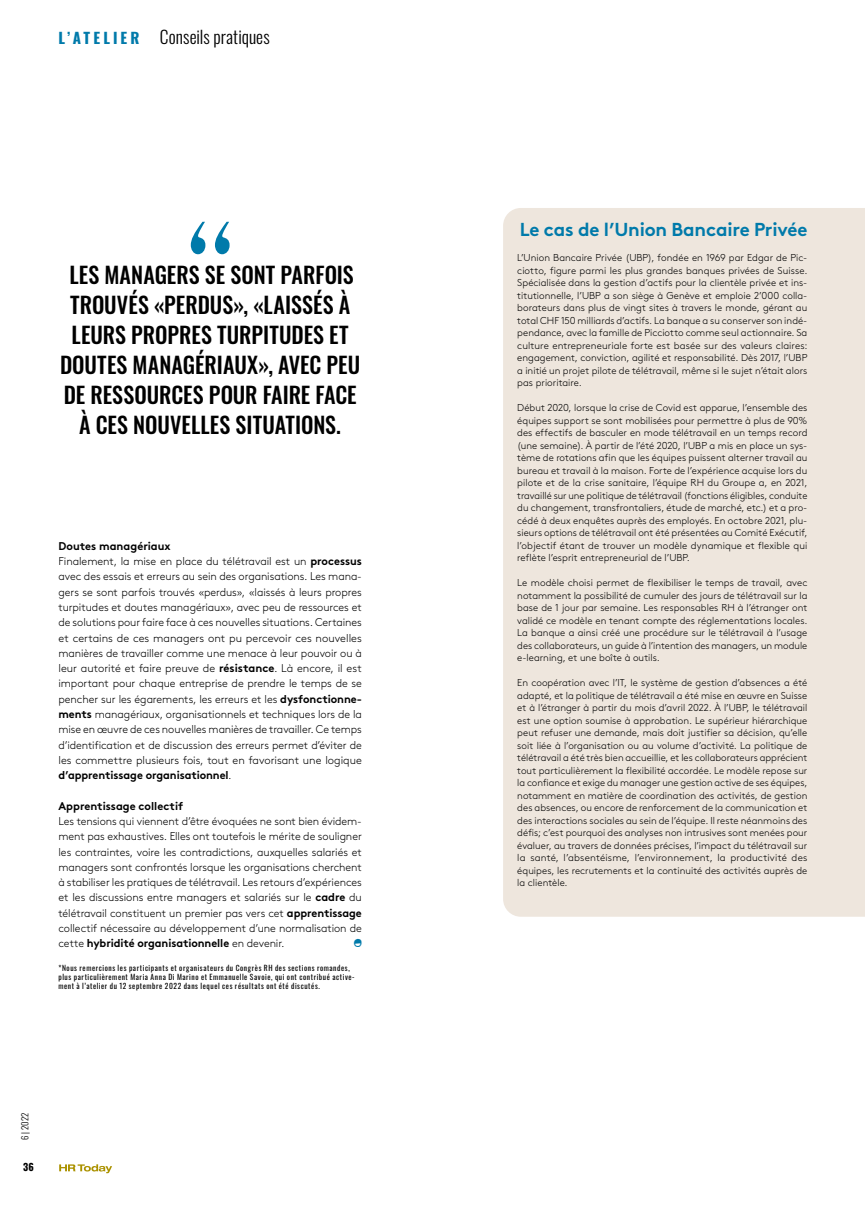
<style>
.page{position:relative;width:865px;height:1205px;background:#fff}
.page>*{position:absolute;margin:0;border:0;box-sizing:border-box;transform-origin:0 0}
.t1{font:500 22.5px/30px "Oswald";letter-spacing:.005em;color:#000;text-align:center}
.t2{font:700 18.75px "Brown Std";letter-spacing:-.01em;color:#007aaa}
.t3{font:300 17.5px "Oswald";letter-spacing:.005em;color:#000}
.t4{font:300 11.25px/15.2px "Brown Std";letter-spacing:-.005em;color:#000}
.t5{font:700 11.25px "Brown Std";color:#000}
.t6{font:11.25px "zodiackillercode";color:#007aaa}
.t7{font:300 10px/12.5px "Brown Std";letter-spacing:.005em;color:#000;text-align:justify}
.t8{font:700 10px "Oswald";color:#000}
.t9{font:300 8.75px "Oswald";color:#000}
.t10{font:7.5px/9px "Oswald";letter-spacing:.075em;color:#000}
.s1{font-weight:700;font-size:15px;color:#007aaa}
.s2{font-weight:700}
</style>
<div class="page">
<svg style="left:59px;top:1164px;width:53px;height:9px"></svg>
<div style="left:503px;top:208px;width:362px;height:709px;background:#eee6dd"></div>
<svg style="left:191px;top:222px;width:38px;height:32px"></svg>
<h3 class="t3" style="left:58px;top:21px;width:213px"><span class="s1">L’ A T E L I E R</span> Conseils pratiques</h3>
<h1 class="t1" style="left:60px;top:258px;width:302px">LES MANAGERS SE SONT PARFOIS<br>TROUVÉS «PERDUS», «LAISSÉS À<br>LEURS PROPRES TURPITUDES ET<br>DOUTES MANAGÉRIAUX», AVEC PEU<br>DE RESSOURCES POUR FAIRE FACE<br>À CES NOUVELLES SITUATIONS.</h1>
<p class="t4" style="left:58px;top:538px;width:305px"><span class="s2">Doutes managériaux<br></span>Finalement, la mise en place du télétravail est un <span class="s2">processus </span>avec des essais et erreurs au sein des organisations. Les mana&shy;gers se sont parfois trouvés «perdus», «laissés à leurs propres turpitudes et doutes managériaux», avec peu de ressources et de solutions pour faire face à ces nouvelles situations. Certaines et certains de ces managers ont pu percevoir ces nouvelles manières de travailler comme une menace à leur pouvoir ou à leur autorité et faire preuve de <span class="s2">résistance</span>. Là encore, il est important pour chaque entreprise de prendre le temps de se pencher sur les égarements, les erreurs et les <span class="s2">dysfonctionne&shy;ments</span> managériaux, organisationnels et techniques lors de la mise en œuvre de ces nouvelles manières de travailler. Ce temps d’identification et de discussion des erreurs permet d’éviter de les commettre plusieurs fois, tout en favorisant une logique <span class="s2">d’apprentissage organisationnel</span>.</p>
<p class="t5" style="left:58px;top:799px;width:126px">Apprentissage collectif</p>
<p class="t4" style="left:58px;top:813px;width:305px;text-align:justify">Les tensions qui viennent d’être évoquées ne sont bien évidem&shy;ment pas exhaustives. Elles ont toutefois le mérite de souligner les contraintes, voire les contradictions, auxquelles salariés et managers sont confrontés lorsque les organisations cherchent à stabiliser les pratiques de télétravail. Les retours d’expériences et les discussions entre managers et salariés sur le <span class="s2">cadre</span> du télétravail constituent un premier pas vers cet <span class="s2">apprentissage </span>collectif nécessaire au développement d’une normalisation de cette <span class="s2">hybridité organisationnelle</span> en devenir.</p>
<p class="t6" style="left:354px;top:938px;width:9px">a</p>
<p class="t10" style="left:58px;top:963px;width:298px">*Nous remercions les participants et organisateurs du Congrès RH des sections romandes, plus particulièrement Maria Anna Di Marino et Emmanuelle Savoie, qui ont contribué active&shy;ment à l’atelier du 12 septembre 2022 dans lequel ces résultats ont été discutés.</p>
<p class="t9" style="left:17px;top:1140px;width:29px;rotate:-90deg">6 | 2022</p>
<p class="t8" style="left:23px;top:1158px;width:12px">36</p>
<h2 class="t2" style="left:520px;top:218px;width:289px">Le cas de l’Union Bancaire Privée</h2>
<p class="t7" style="left:517px;top:252px;width:291px">L’Union Bancaire Privée (UBP), fondée en 1969 par Edgar de Pic&shy;ciotto, figure parmi les plus grandes banques privées de Suisse.<br>Spécialisée dans la gestion d’actifs pour la clientèle privée et ins&shy;titutionnelle, l’UBP a son siège à Genève et emploie 2’000 colla&shy;borateurs dans plus de vingt sites à travers le monde, gérant au total CHF 150 milliards d’actifs. La banque a su conserver son indé&shy;pendance, avec la famille de Picciotto comme seul actionnaire. Sa culture entrepreneuriale forte est basée sur des valeurs claires: engagement, conviction, agilité et responsabilité. Dès 2017, l’UBP a initié un projet pilote de télétravail, même si le sujet n’était alors pas prioritaire.</p>
<p class="t7" style="left:517px;top:402px;width:292px">Début 2020, lorsque la crise de Covid est apparue, l’ensemble des équipes support se sont mobilisées pour permettre à plus de 90% des effectifs de basculer en mode télétravail en un temps record (une semaine). À partir de l’été 2020, l’UBP a mis en place un sys&shy;tème de rotations afin que les équipes puissent alterner travail au bureau et travail à la maison. Forte de l’expérience acquise lors du pilote et de la crise sanitaire, l’équipe RH du Groupe a, en 2021, travaillé sur une politique de télétravail (fonctions éligibles, conduite du changement, transfrontaliers, étude de marché, etc.) et a pro&shy;cédé à deux enquêtes auprès des employés. En octobre 2021, plu&shy;sieurs options de télétravail ont été présentées au Comité Exécutif, l’objectif étant de trouver un modèle dynamique et flexible qui reflète l’esprit entrepreneurial de l’UBP.</p>
<p class="t7" style="left:517px;top:577px;width:292px">Le modèle choisi permet de flexibiliser le temps de travail, avec notamment la possibilité de cumuler des jours de télétravail sur la base de 1 jour par semaine. Les responsables RH à l’étranger ont validé ce modèle en tenant compte des réglementations locales.<br>La banque a ainsi créé une procédure sur le télétravail à l’usage des collaborateurs, un guide à l’intention des managers, un module e-learning, et une boîte à outils.</p>
<p class="t7" style="left:517px;top:677px;width:292px">En coopération avec l’IT, le système de gestion d’absences a été adapté, et la politique de télétravail a été mise en œuvre en Suisse et à l’étranger à partir du mois d’avril 2022. À l’UBP, le télétravail est une option soumise à approbation. Le supérieur hiérarchique peut refuser une demande, mais doit justifier sa décision, qu’elle soit liée à l’organisation ou au volume d’activité. La politique de télétravail a été très bien accueillie, et les collaborateurs apprécient tout particulièrement la flexibilité accordée. Le modèle repose sur la confiance et exige du manager une gestion active de ses équipes, notamment en matière de coordination des activités, de gestion des absences, ou encore de renforcement de la communication et des interactions sociales au sein de l’équipe. Il reste néanmoins des défis; c’est pourquoi des analyses non intrusives sont menées pour évaluer, au travers de données précises, l’impact du télétravail sur la santé, l’absentéisme, l’environnement, la productivité des équipes, les recrutements et la continuité des activités auprès de la clientèle.</p>
</div>
